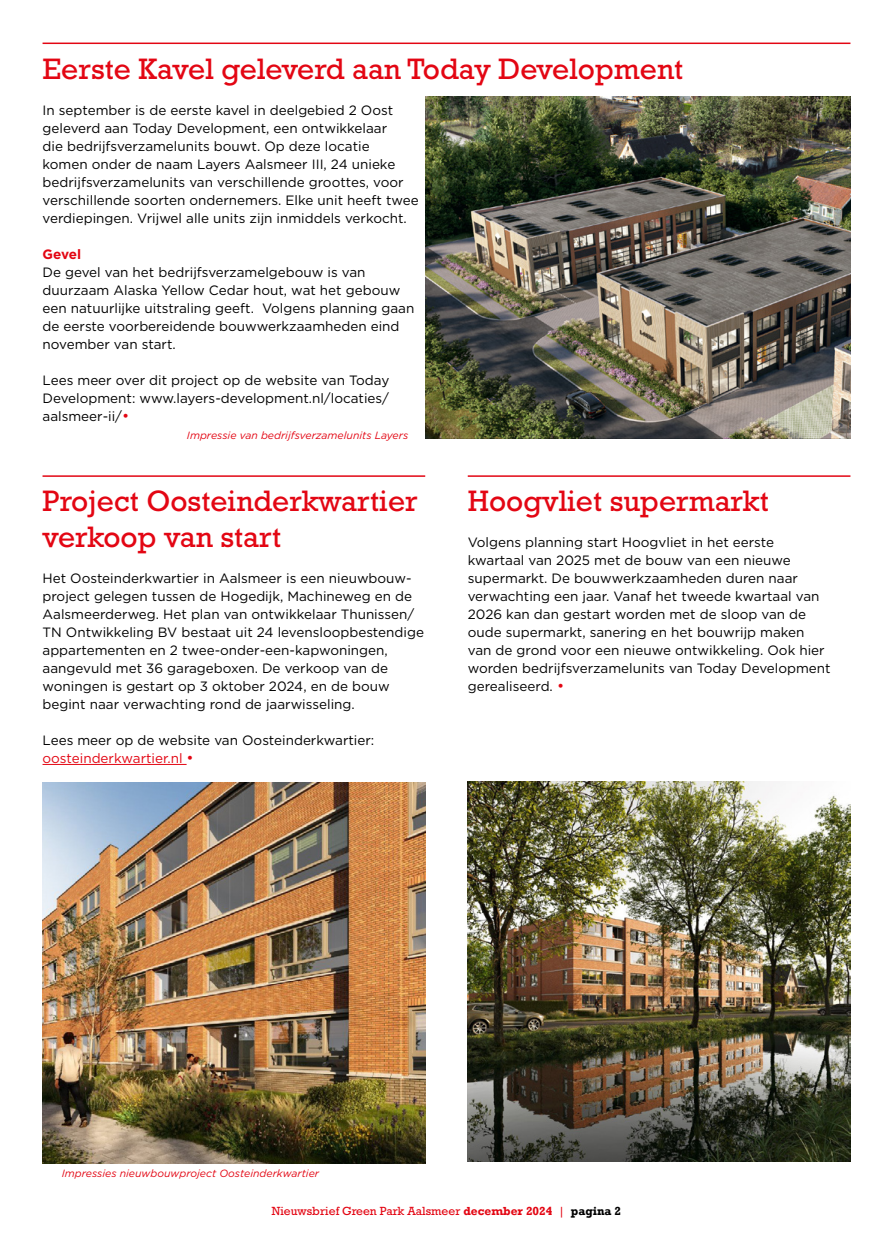
<style>
.page{position:relative;width:893px;height:1234px;background:#fff}
.page>*{position:absolute;margin:0;border:0;box-sizing:border-box;transform-origin:0 0}
.t1{font:30px/36px "Rockwell Std";color:#e30613}
.t2{font:13.5px/18px "Gotham";color:#000}
.t3{font:700 13.5px "Gotham";letter-spacing:-.01em;color:#e30613}
.t4{font:12px "Rockwell Std";color:#e30613}
.t5{font:italic 10.5px "Gotham";color:#e30613}
.s1{font-size:15px;color:#e30613}
.s2{color:#e30613}
.s3{font-family:"Rockwell";font-weight:700}
.s4{font-family:"Rockwell";font-weight:700;color:#000}
</style>
<div class="page">
<img style="left:425px;top:97px;width:425px;height:342px">
<hr style="left:43px;top:475px;width:382px;height:2px;background:#e30613">
<hr style="left:43px;top:764px;width:144px;height:1px;background:#e30613">
<img style="left:43px;top:782px;width:382px;height:380px">
<hr style="left:468px;top:475px;width:382px;height:2px;background:#e30613">
<hr style="left:43px;top:43px;width:807px;height:1px;background:#e30613">
<img style="left:468px;top:781px;width:382px;height:380px">
<h1 class="t1" style="left:43px;top:50px;width:642px">Eerste Kavel geleverd aan Today Development</h1>
<p class="t2" style="left:43px;top:100px;width:378px">In september is de eerste kavel in deelgebied 2 Oost geleverd aan Today Development, een ontwikkelaar<br>die bedrijfsverzamelunits bouwt. Op deze locatie<br>komen onder de naam Layers Aalsmeer III, 24 unieke bedrijfsverzamelunits van verschillende groottes, voor verschillende soorten ondernemers. Elke unit heeft twee verdiepingen. Vrijwel alle units zijn inmiddels verkocht.</p>
<p class="t3" style="left:43px;top:245px;width:40px">Gevel</p>
<p class="t2" style="left:43px;top:262px;width:373px">De gevel van het bedrijfsverzamelgebouw is van duurzaam Alaska Yellow Cedar hout, wat het gebouw een natuurlijke uitstraling geeft. Volgens planning gaan de eerste voorbereidende bouwwerkzaamheden eind november van start.</p>
<p class="t2" style="left:43px;top:370px;width:348px;text-align:justify">Lees meer over dit project op de website van Today Development: www.layers-development.nl/locaties/ aalsmeer-ii/<span class="s1">•</span></p>
<p class="t5" style="left:187px;top:428px;width:223px">Impressie van bedrijfsverzamelunits Layers</p>
<h1 class="t1" style="left:43px;top:482px;width:377px">Project Oosteinderkwartier verkoop van start</h1>
<p class="t2" style="left:43px;top:568px;width:383px">Het Oosteinderkwartier in Aalsmeer is een nieuwbouw&shy;project gelegen tussen de Hogedijk, Machineweg en de Aalsmeerderweg. Het plan van ontwikkelaar Thunissen/ TN Ontwikkeling BV bestaat uit 24 levensloopbestendige appartementen en 2 twee-onder-een-kapwoningen, aangevuld met 36 garageboxen. De verkoop van de woningen is gestart op 3 oktober 2024, en de bouw begint naar verwachting rond de jaarwisseling.</p>
<p class="t2" style="left:43px;top:730px;width:333px">Lees meer op de website van Oosteinderkwartier: <span class="s2">oosteinderkwartier.nl</span> <span class="s1">•</span></p>
<h1 class="t1" style="left:468px;top:482px;width:303px">Hoogvliet supermarkt</h1>
<p class="t2" style="left:468px;top:532px;width:364px">Volgens planning start Hoogvliet in het eerste kwartaal van 2025 met de bouw van een nieuwe supermarkt. De bouwwerkzaamheden duren naar verwachting een jaar. Vanaf het tweede kwartaal van 2026 kan dan gestart worden met de sloop van de oude supermarkt, sanering en het bouwrijp maken van de grond voor een nieuwe ontwikkeling. Ook hier worden bedrijfsverzamelunits van Today Development gerealiseerd. <span class="s1">•</span></p>
<p class="t5" style="left:62px;top:1166px;width:259px">Impressies nieuwbouwproject Oosteinderkwartier</p>
<p class="t4" style="left:272px;top:1203px;width:351px">Nieuwsbrief Green Park Aalsmeer <span class="s3">december 2024</span> | <span class="s4">pagina 2</span></p>
</div>
